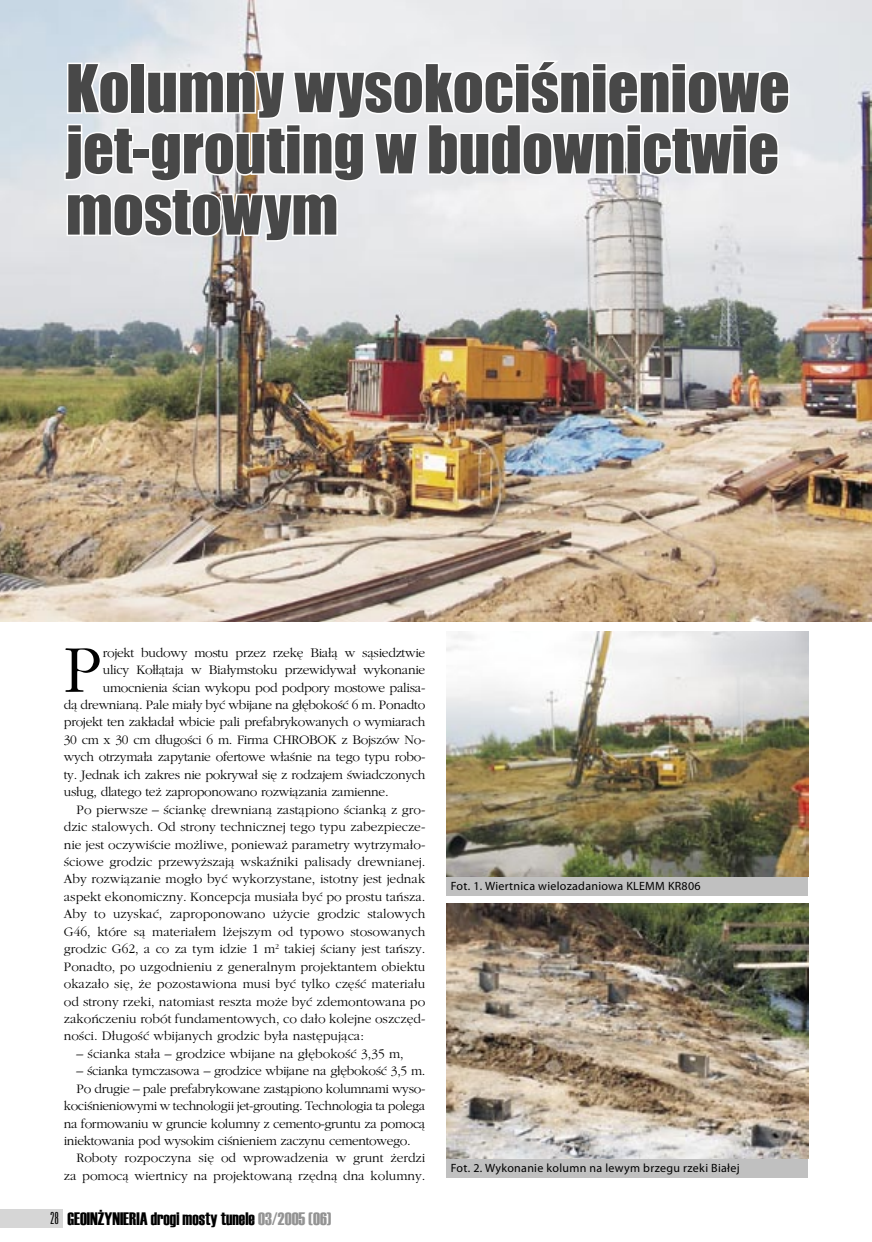
<style>
.page{position:relative;width:872px;height:1242px;background:#fff}
.page>*{position:absolute;margin:0;border:0;box-sizing:border-box;transform-origin:0 0}
._2_txt_normal{font:69.45px "Gatineau";color:#000}
._1_tyt_tytul_ok{font:60.75px/61.2px "Impact";color:#484848}
._2_txt_normal-2{font:18px "Haettenschweiler";color:#000}
._2_txt_normal-3{font:300 condensed 18px "Unitus TEE";color:#000}
._2_txt_normal-4{font:13.5px/17.4px "Gatineau";letter-spacing:-.02em;color:#000;text-align:justify}
._2_txt_normal-5{font:13.5px/17.4px "Gatineau";color:#000;text-align:right}
._3_fot_podpis{font:12px "Myriad Pro";letter-spacing:.025em;color:#000}
.s1{color:#939393}
</style>
<div class="page">
<div style="left:0;top:1209px;width:63px;height:18px;background:#d6d6d6"></div>
<div style="left:446px;top:876px;width:362px;height:20px;background:#c0c0c0"></div>
<img style="left:446px;top:631px;width:362px;height:245px">
<div style="left:446px;top:1158px;width:362px;height:20px;background:#c0c0c0"></div>
<img style="left:446px;top:903px;width:362px;height:256px">
<img style="left:0;top:0;width:872px;height:622px">
<svg style="left:63px;top:58px;width:728px;height:195px"></svg>
<p class="_1_tyt_tytul_ok" style="left:66px;top:56px;width:725px">Kolumny wysokociśnieniowe jet-grouting w budownictwie mostowym</p>
<p class="_2_txt_normal" style="left:64px;top:630px;width:40px">P</p>
<p class="_2_txt_normal-4" style="left:103px;top:644px;width:324px">rojekt budowy mostu przez rzekę Białą w sąsiedztwie</p>
<p class="_2_txt_normal-4" style="left:103px;top:661px;width:324px">ulicy Kołłątaja w Białymstoku przewidywał wykonanie</p>
<p class="_2_txt_normal-4" style="left:103px;top:678px;width:324px">umocnienia ścian wykopu pod podpory mostowe palisa-</p>
<p class="_2_txt_normal-4" style="left:64px;top:696px;width:363px">dą drewnianą. Pale miały być wbijane na głębokość 6 m. Ponadto</p>
<p class="_2_txt_normal-4" style="left:64px;top:713px;width:363px">projekt ten zakładał wbicie pali prefabrykowanych o wymiarach</p>
<p class="_2_txt_normal-4" style="left:64px;top:731px;width:363px">30 cm x 30 cm długości 6 m. Firma CHROBOK z Bojszów No-</p>
<p class="_2_txt_normal-4" style="left:64px;top:748px;width:363px">wych otrzymała zapytanie ofertowe właśnie na tego typu robo-</p>
<p class="_2_txt_normal-4" style="left:64px;top:766px;width:363px">ty. Jednak ich zakres nie pokrywał się z rodzajem świadczonych</p>
<p class="_2_txt_normal-4" style="left:64px;top:783px;width:326px">usług, dlatego też zaproponowano rozwiązania zamienne.</p>
<p class="_2_txt_normal-4" style="left:64px;top:800px;width:363px;text-indent:13px">Po pierwsze – ściankę drewnianą zastąpiono ścianką z gro&shy;dzic stalowych. Od strony technicznej tego typu zabezpiecze&shy;nie jest oczywiście możliwe, ponieważ parametry wytrzymało&shy;ściowe grodzic przewyższają wskaźniki palisady drewnianej.<br>Aby rozwiązanie mogło być wykorzystane, istotny jest jednak aspekt ekonomiczny. Koncepcja musiała być po prostu tańsza.<br>Aby to uzyskać, zaproponowano użycie grodzic stalowych G46, które są materiałem lżejszym od typowo stosowanych grodzic G62, a co za tym idzie 1 m<sup>2</sup> takiej ściany jest tańszy.<br>Ponadto, po uzgodnieniu z generalnym projektantem obiektu okazało się, że pozostawiona musi być tylko część materiału od strony rzeki, natomiast reszta może być zdemontowana po zakończeniu robót fundamentowych, co dało kolejne oszczęd&shy;ności. Długość wbijanych grodzic była następująca:</p>
<p class="_2_txt_normal-5" style="left:77px;top:1045px;width:329px">– ścianka stała – grodzice wbijane na głębokość 3,35 m,</p>
<p class="_2_txt_normal-4" style="left:77px;top:1062px;width:350px">– ścianka tymczasowa – grodzice wbijane na głębokość 3,5 m.</p>
<p class="_2_txt_normal-4" style="left:64px;top:1079px;width:363px;text-indent:13px">Po drugie – pale prefabrykowane zastąpiono kolumnami wyso&shy;kociśnieniowymi w technologii jet-grouting. Technologia ta polega na formowaniu w gruncie kolumny z cemento-gruntu za pomocą iniektowania pod wysokim ciśnieniem zaczynu cementowego.</p>
<p class="_2_txt_normal-5" style="left:64px;top:1149px;width:363px">Roboty rozpoczyna się od wprowadzenia w grunt żerdzi za pomocą wiertnicy na projektowaną rzędną dna kolumny.</p>
<p class="_2_txt_normal-3" style="left:50px;top:1209px;width:10px">28</p>
<p class="_2_txt_normal-2" style="left:67px;top:1206px;width:265px">GEOINŻYNIERIA drogi mosty tunele <span class="s1">03/2005 (06)</span></p>
<p class="_3_fot_podpis" style="left:451px;top:879px;width:251px">Fot. 1. Wiertnica wielozadaniowa KLEMM KR806</p>
<p class="_3_fot_podpis" style="left:451px;top:1161px;width:290px">Fot. 2. Wykonanie kolumn na lewym brzegu rzeki Białej</p>
</div>
